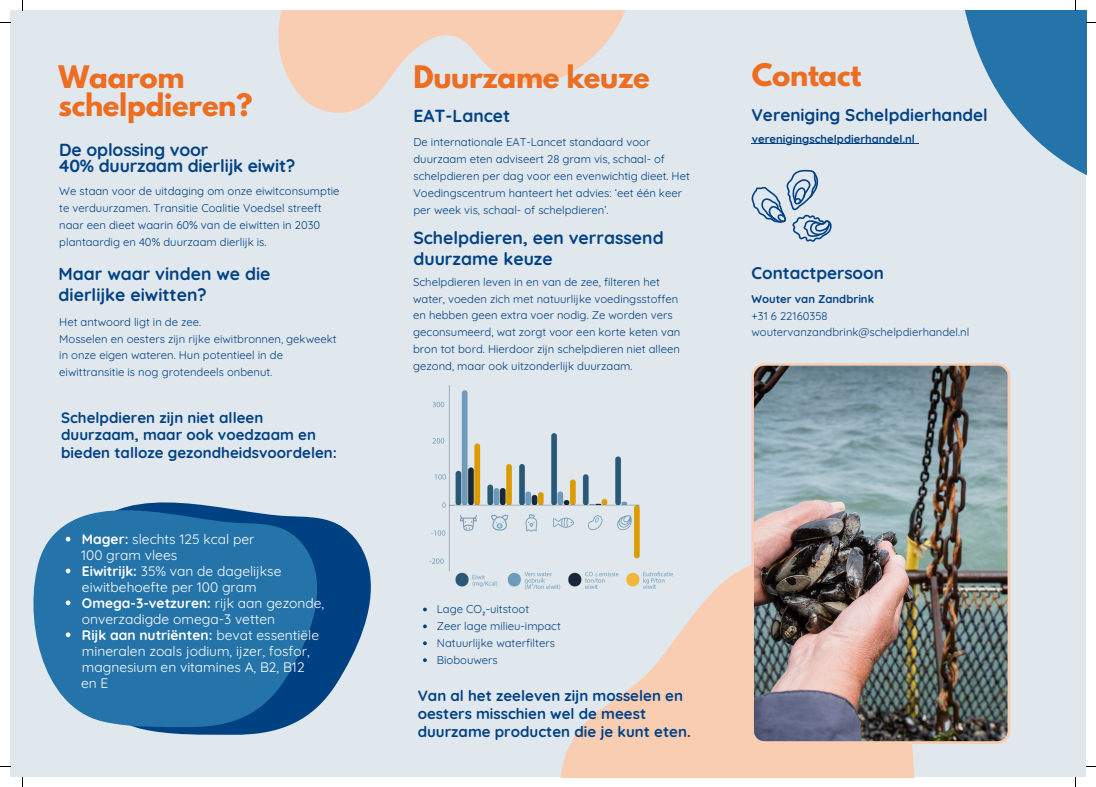
<style>
.page{position:relative;width:1096px;height:787px;background:#fff}
.page>*{position:absolute;margin:0;border:0;box-sizing:border-box;transform-origin:0 0}
.t1{font:700 27.5px/27.2px "League Spartan";letter-spacing:-.01em;color:#ed6e21}
.t2{font:700 17.5px/20.6px "Quicksand";color:#004184}
.t3{font:700 17px "Quicksand";color:#004184}
.t4{font:700 15px/17.8px "Quicksand";color:#004184}
.t5{font:13.75px/16px "Quicksand";color:#fff}
.t6{font:11.25px/16.9px "Quicksand";color:#004184}
.t7{font:700 11.25px "Quicksand";color:#004184}
.s1{font-weight:700}
</style>
<div class="page">
<div style="left:10px;top:10px;width:1076px;height:767px;background:#e0e7ed"></div>
<svg style="left:278px;top:10px;width:348px;height:103px;fill:#f9cdb2"></svg>
<svg style="left:348px;top:531px;width:23px;height:133px;fill:#004184"></svg>
<svg style="left:10px;top:502px;width:338px;height:265px;fill:#2574a9"></svg>
<svg style="left:751px;top:10px;width:335px;height:479px"></svg>
<svg style="left:560px;top:565px;width:355px;height:212px;fill:#f9cdb2"></svg>
<img style="left:751px;top:363px;width:259px;height:381px">
<svg style="left:751px;top:170px;width:81px;height:72px"></svg>
<img style="left:429px;top:385px;width:249px;height:185px">
<hr style="left:751px;top:144px;width:163px;height:1px;background:#004184">
<svg style="left:66px;top:537px;width:4px;height:4px"></svg>
<svg style="left:66px;top:569px;width:4px;height:4px"></svg>
<svg style="left:66px;top:600px;width:4px;height:5px"></svg>
<svg style="left:66px;top:632px;width:4px;height:5px"></svg>
<svg style="left:423px;top:608px;width:4px;height:3px"></svg>
<svg style="left:423px;top:624px;width:4px;height:4px"></svg>
<svg style="left:423px;top:641px;width:4px;height:4px"></svg>
<svg style="left:423px;top:658px;width:4px;height:4px"></svg>
<img style="left:449px;top:570px;width:266px;height:33px">
<p class="t1" style="left:59px;top:67px;width:195px">Waarom schelpdieren?</p>
<h1 class="t1" style="left:413px;top:67px;width:238px">Duurzame keuze</h1>
<h2 class="t1" style="left:751px;top:65px;width:111px">Contact</h2>
<h5 class="t6" style="left:413px;top:133px;width:278px">De internationale EAT-Lancet standaard voor duurzaam eten adviseert 28 gram vis, schaal- of schelpdieren per dag voor een evenwichtig dieet. Het Voedingscentrum hanteert het advies: ‘eet één keer per week vis, schaal- of schelpdieren’.</h5>
<p class="t3" style="left:751px;top:104px;width:238px">Vereniging Schelpdierhandel</p>
<p class="t2" style="left:413px;top:105px;width:98px">EAT-Lancet</p>
<p class="t7" style="left:751px;top:131px;width:165px">verenigingschelpdierhandel.nl</p>
<p class="t2" style="left:59px;top:141px;width:237px;line-height:16.9px">De oplossing voor<br>40% duurzaam dierlijk eiwit?</p>
<h2 class="t6" style="left:59px;top:182px;width:282px">We staan voor de uitdaging om onze eiwitconsumptie te verduurzamen. Transitie Coalitie Voedsel streeft naar een dieet waarin 60% van de eiwitten in 2030 plantaardig en 40% duurzaam dierlijk is.</h2>
<p class="t2" style="left:413px;top:227px;width:252px">Schelpdieren, een verrassend duurzame keuze</p>
<h2 class="t3" style="left:751px;top:262px;width:134px">Contactpersoon</h2>
<h4 class="t2" style="left:59px;top:264px;width:213px">Maar waar vinden we die dierlijke eiwitten?</h4>
<h2 class="t6" style="left:413px;top:273px;width:269px">Schelpdieren leven in en van de zee, filteren het water, voeden zich met natuurlijke voedingsstoffen en hebben geen extra voer nodig. Ze worden vers geconsumeerd, wat zorgt voor een korte keten van bron tot bord. Hierdoor zijn schelpdieren niet alleen gezond, maar ook uitzonderlijk duurzaam.</h2>
<p class="t7" style="left:751px;top:291px;width:124px">Wouter van Zandbrink</p>
<h1 class="t6" style="left:751px;top:307px;width:78px">+31 6 22160358</h1>
<h1 class="t6" style="left:751px;top:324px;width:219px">woutervanzandbrink@schelpdierhandel.nl</h1>
<h2 class="t6" style="left:59px;top:313px;width:144px">Het antwoord ligt in de zee.</h2>
<p class="t6" style="left:59px;top:330px;width:279px">Mosselen en oesters zijn rijke eiwitbronnen, gekweekt in onze eigen wateren. Hun potentieel in de eiwittransitie is nog grotendeels onbenut.</p>
<p class="t4" style="left:61px;top:408px;width:277px">Schelpdieren zijn niet alleen duurzaam, maar ook voedzaam en bieden talloze gezondheidsvoordelen:</p>
<p class="t5" style="left:82px;top:531px;width:174px"><span class="s1">Mager:</span> slechts 125 kcal per</p>
<p class="t5" style="left:81px;top:547px;width:98px">100 gram vlees</p>
<p class="t5" style="left:82px;top:563px;width:201px"><span class="s1">Eiwitrijk:</span> 35% van de dagelijkse eiwitbehoefte per 100 gram</p>
<h3 class="t5" style="left:82px;top:595px;width:244px"><span class="s1">Omega-3-vetzuren:</span> rijk aan gezonde, onverzadigde omega-3 vetten</h3>
<p class="t5" style="left:82px;top:627px;width:239px"><span class="s1">Rijk aan nutriënten:</span> bevat essentiële mineralen zoals jodium, ijzer, fosfor, magnesium en vitamines A, B2, B12</p>
<p class="t5" style="left:81px;top:675px;width:29px">en E</p>
<p class="t6" style="left:437px;top:601px;width:94px">Lage CO₂-uitstoot</p>
<p class="t6" style="left:437px;top:617px;width:125px">Zeer lage milieu-impact</p>
<p class="t6" style="left:437px;top:634px;width:120px">Natuurlijke waterfilters</p>
<h4 class="t6" style="left:437px;top:651px;width:62px">Biobouwers</h4>
<p class="t4" style="left:418px;top:686px;width:274px">Van al het zeeleven zijn mosselen en oesters misschien wel de meest duurzame producten die je kunt eten.</p>
</div>
